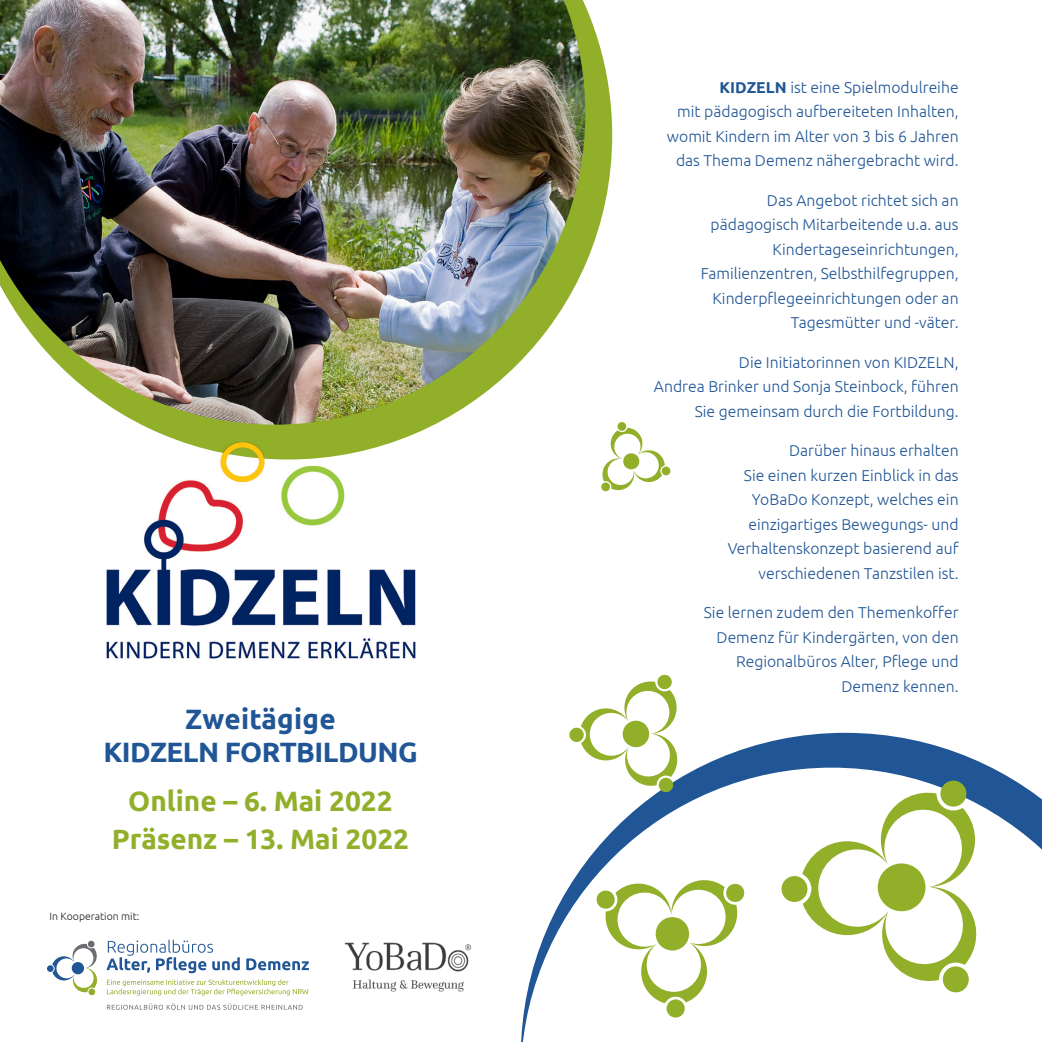
<style>
.page{position:relative;width:1042px;height:1042px;background:#fff}
.page>*{position:absolute;margin:0;border:0;box-sizing:border-box;transform-origin:0 0}
.t1{font:700 28px/38.1px "Ubuntu";color:#92af2a;text-align:center}
.t2{font:700 28px/33.2px "Ubuntu";letter-spacing:-.02em;color:#215696;text-align:center}
.t3{font:300 15.75px/24.5px "Ubuntu";color:#215696;text-align:right}
.t4{font:300 10.5px "Ubuntu";color:#231f20}
.s1{font-weight:700}
</style>
<div class="page">
<img style="left:0;top:0;width:612px;height:432px">
<svg style="left:107px;top:1003px;width:196px;height:7px"></svg>
<svg style="left:107px;top:979px;width:201px;height:16px"></svg>
<svg style="left:106px;top:939px;width:203px;height:34px"></svg>
<svg style="left:47px;top:940px;width:51px;height:55px"></svg>
<img style="left:106px;top:432px;width:313px;height:227px">
<div style="left:221px;top:442px;width:43px;height:40px;border:5px solid #fec50d;border-radius:50%"></div>
<img style="left:344px;top:942px;width:127px;height:50px">
<svg style="left:521px;top:733px;width:521px;height:309px"></svg>
<svg style="left:781px;top:779px;width:199px;height:215px"></svg>
<svg style="left:569px;top:674px;width:110px;height:119px"></svg>
<svg style="left:601px;top:421px;width:70px;height:71px"></svg>
<h1 class="t2" style="left:103px;top:702px;width:316px">Zweitägige<br>KIDZELN FORTBILDUNG</h1>
<h1 class="t1" style="left:112px;top:781px;width:299px">Online – 6. Mai 2022<br>Präsenz – 13. Mai 2022</h1>
<p class="t4" style="left:50px;top:910px;width:91px">In Kooperation mit:</p>
<p class="t3" style="left:667px;top:74px;width:293px"><span class="s1">KIDZELN</span> ist eine Spielmodulreihe<br>mit pädagogisch aufbereiteten Inhalten, womit Kindern im Alter von 3 bis 6 Jahren das Thema Demenz nähergebracht wird.</p>
<p class="t3" style="left:701px;top:187px;width:259px">Das Angebot richtet sich an pädagogisch Mitarbeitende u.a. aus<br>Kindertageseinrichtungen,<br>Familienzentren, Selbsthilfegruppen,<br>Kinderpflegeeinrichtungen oder an<br>Tagesmütter und -väter.</p>
<p class="t3" style="left:654px;top:349px;width:306px">Die Initiatorinnen von KIDZELN,<br>Andrea Brinker und Sonja Steinbock, führen<br>Sie gemeinsam durch die Fortbildung.</p>
<p class="t3" style="left:728px;top:438px;width:232px">Darüber hinaus erhalten<br>Sie einen kurzen Einblick in das<br>YoBaDo Konzept, welches ein einzigartiges Bewegungs- und<br>Verhaltenskonzept basierend auf verschiedenen Tanzstilen ist.</p>
<p class="t3" style="left:704px;top:600px;width:256px">Sie lernen zudem den Themenkoffer<br>Demenz für Kindergärten, von den<br>Regionalbüros Alter, Pflege und<br>Demenz kennen.</p>
</div>
